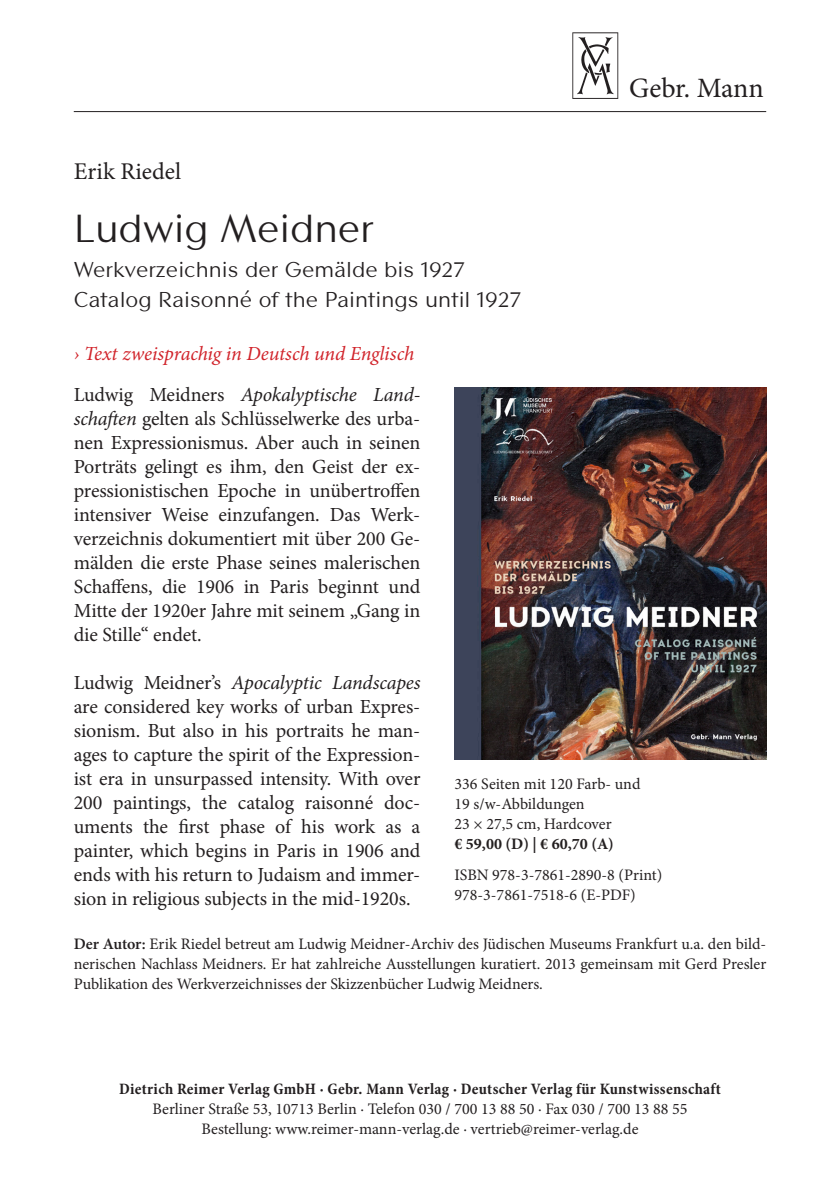
<style>
.page{position:relative;width:840px;height:1191px;background:#fff}
.page>*{position:absolute;margin:0;border:0;box-sizing:border-box;transform-origin:0 0}
._1_Autoren{font:40px "Contax Sans 55";letter-spacing:-.005em;color:#231f20}
.Verlag_Überschrift{font:28px "Minion Pro";letter-spacing:-.005em;color:#231f20}
._1_Autoren-2{font:24px "Minion Pro";color:#231f20}
.Ü_Untertitel{font:22px "Contax Sans 55";color:#231f20}
.Fließtext{font:20px/24px "Minion Pro";letter-spacing:-.005em;color:#231f20;text-align:justify}
.Fließtext-2{font:italic 20px "Minion Pro";letter-spacing:-.01em;color:#d1232a}
.Fließtext-3{font:16px/20px "Minion Pro";color:#231f20;text-align:justify}
.Autoreninfos{font:16px/20px "Minion Pro";color:#231f20}
.Autoreninfos-2{font:700 condensed 16px "Minion Pro";letter-spacing:.02em;color:#231f20}
.Autoreninfos-3{font:700 16px "Minion Pro";color:#231f20}
.s1{font-style:italic}
.s2{font-weight:600}
</style>
<div class="page">
<img style="left:572px;top:32px;width:46px;height:67px">
<hr style="left:74px;top:111px;width:691px;height:1px;background:#231f20">
<img style="left:454px;top:387px;width:311px;height:373px">
<p class="Verlag_Überschrift" style="left:629px;top:69px;width:136px">Gebr. Mann</p>
<p class="_1_Autoren-2" style="left:74px;top:155px;width:109px">Erik Riedel</p>
<p class="_1_Autoren" style="left:74px;top:203px;width:301px">Ludwig Meidner</p>
<p class="Ü_Untertitel" style="left:74px;top:256px;width:392px">Werkverzeichnis der Gemälde bis 1927</p>
<p class="Ü_Untertitel" style="left:74px;top:286px;width:448px">Catalog Raisonné of the Paintings until 1927</p>
<p class="Fließtext-2" style="left:74px;top:339px;width:342px">› Text zweisprachig in Deutsch und Englisch</p>
<p class="Fließtext" style="left:74px;top:382px;width:348px">Ludwig Meidners <span class="s1">Apokalyptische Land&shy;schaften</span> gelten als Schlüsselwerke des urba&shy;nen Expressionismus. Aber auch in seinen Porträts gelingt es ihm, den Geist der ex&shy;pressionistischen Epoche in unübertroffen intensiver Weise einzufangen. Das Werk&shy;verzeichnis dokumentiert mit über 200 Ge&shy;mälden die erste Phase seines malerischen Schaffens, die 1906 in Paris beginnt und Mitte der 1920er Jahre mit seinem „Gang in die Stille“ endet.</p>
<p class="Fließtext" style="left:74px;top:670px;width:348px">Ludwig Meidner’s <span class="s1">Apocalyptic Landscapes </span>are considered key works of urban Expres&shy;sionism. But also in his portraits he man&shy;ages to capture the spirit of the Expression&shy;ist era in unsurpassed intensity. With over 200 paintings, the catalog raisonné doc&shy;uments the first phase of his work as a painter, which begins in Paris in 1906 and ends with his return to Judaism and immer&shy;sion in religious subjects in the mid-1920s.</p>
<p class="Fließtext-3" style="left:74px;top:933px;width:693px"><span class="s2">Der Autor:</span> Erik Riedel betreut am Ludwig Meidner-Archiv des Jüdischen Museums Frankfurt u.a. den bild&shy;nerischen Nachlass Meidners. Er hat zahlreiche Ausstellungen kuratiert. 2013 gemeinsam mit Gerd Presler Publikation des Werkverzeichnisses der Skizzenbücher Ludwig Meidners.</p>
<p class="Autoreninfos" style="left:454px;top:773px;width:187px">336 Seiten mit 120 Farb- und<br>19 s/w-Abbildungen</p>
<p class="Autoreninfos" style="left:454px;top:813px;width:158px">23 × 27,5 cm, Hardcover</p>
<p class="Autoreninfos-3" style="left:454px;top:832px;width:161px">€ 59,00 (D) | € 60,70 (A)</p>
<p class="Autoreninfos" style="left:454px;top:865px;width:209px">ISBN 978-3-7861-2890-8 (Print)</p>
<p class="Autoreninfos" style="left:454px;top:885px;width:183px">978-3-7861-7518-6 (E-PDF)</p>
<p class="Autoreninfos-2" style="left:119px;top:1078px;width:602px">Dietrich Reimer Verlag GmbH · Gebr. Mann Verlag · Deutscher Verlag für Kunstwissenschaft</p>
<p class="Autoreninfos" style="left:152px;top:1099px;width:536px">Berliner Straße 53, 10713 Berlin · Telefon 030 / 700 13 88 50 · Fax 030 / 700 13 88 55</p>
<p class="Autoreninfos" style="left:201px;top:1119px;width:438px">Bestellung: www.reimer-mann-verlag.de · vertrieb@reimer-verlag.de</p>
</div>
